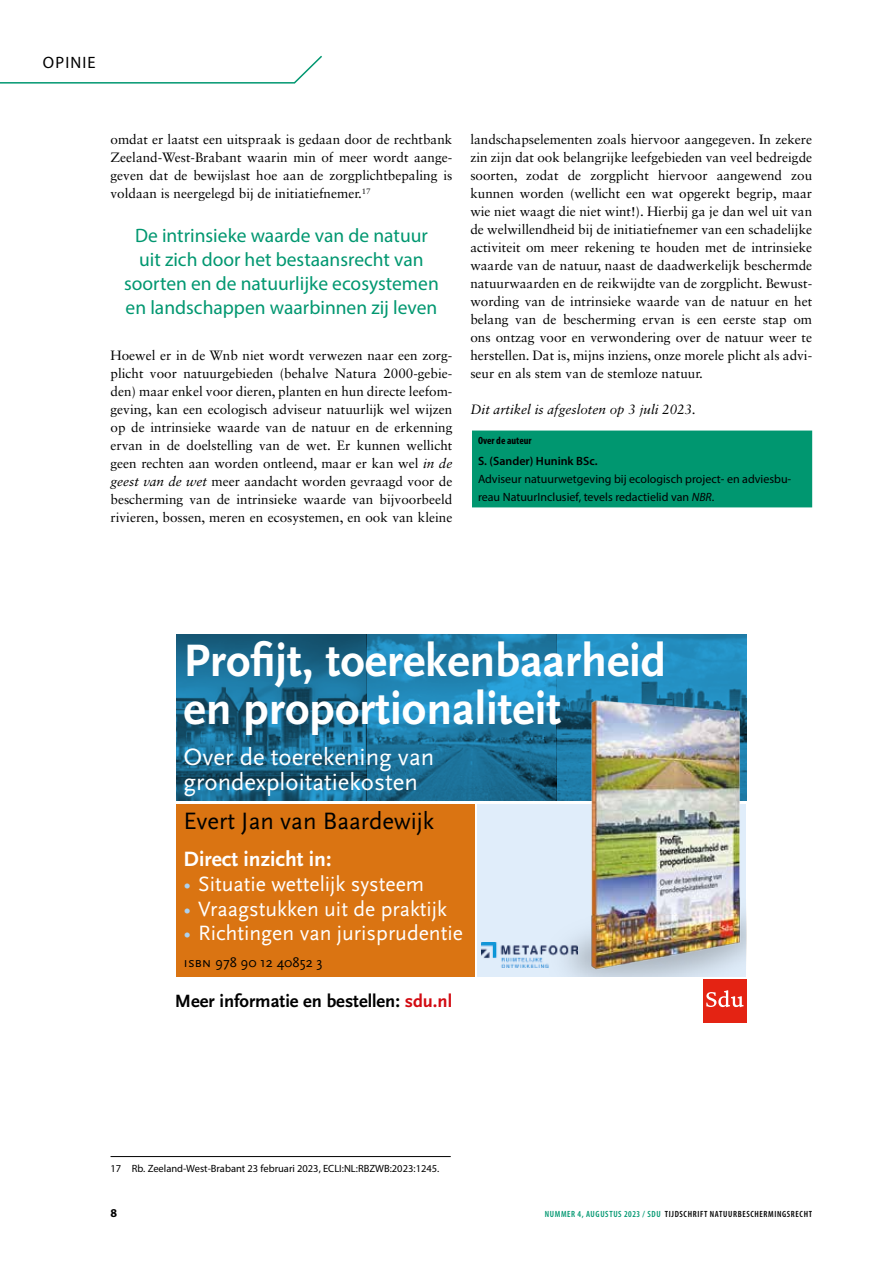
<style>
.page{position:relative;width:893px;height:1263px;background:#fff}
.page>*{position:absolute;margin:0;border:0;box-sizing:border-box;transform-origin:0 0}
.t1{font:700 47.4px/47.4px "AD Scala Sans";color:#fff}
.t2{font:24.75px/24.8px "AD Scala Sans Romein";color:#fff}
.t3{font:24.75px "AD Scala Sans Romein";color:#000}
.t4{font:21.6px "AD Scala Sans Romein";color:#fff}
.t5{font:700 21.6px "AD Scala Sans";color:#fff}
.t6{font:19.5px/24px "Myriad Pro";color:#009770;text-align:center}
.t7{font:700 18.6px "AD Scala Sans";color:#000}
.t8{font:16.5px "Myriad Pro";color:#000}
.t9{font:14.4px "AD Scala Sans Romein";color:#000}
.t10{font:13.5px/18px "Sabon LT Std";color:#000;text-align:justify}
.t11{font:italic 13.5px "Sabon LT Std";color:#000}
.t12{font:12px/18px "Myriad Pro";color:#000}
.t13{font:600 12px "Myriad Pro";color:#000}
.t14{font:700 12px "Myriad Pro";color:#000}
.t15{font:10.5px "Myriad Pro";color:#000}
.t16{font:700 condensed 10.5px "Myriad Pro";color:#000}
.t17{font:600 condensed 9px "Myriad Pro";letter-spacing:.07em;color:#000}
.t18{font:600 condensed 9px "Myriad Pro";letter-spacing:.07em;color:#009770}
.s1{font-style:italic}
.s2{color:#acd1f0}
.s3{font-family:"AD Scala Sans Caps Romein"}
.s4{color:#d20a11}
</style>
<div class="page">
<svg style="left:0;top:55px;width:322px;height:29px"></svg>
<hr style="left:111px;top:1156px;width:340px;height:1px;background:#000">
<div style="left:472px;top:430px;width:340px;height:77px;background:#009770"></div>
<div style="left:176px;top:804px;width:298px;height:172px;background:#da7412"></div>
<div style="left:477px;top:804px;width:269px;height:172px;background:#e0edfa"></div>
<div style="left:703px;top:979px;width:43px;height:44px;background:#e42313"></div>
<svg style="left:706px;top:990px;width:38px;height:17px"></svg>
<img style="left:176px;top:634px;width:570px;height:167px">
<img style="left:536px;top:672px;width:210px;height:304px">
<img style="left:482px;top:942px;width:95px;height:25px">
<p class="t8" style="left:43px;top:53px;width:22px">Opinie</p>
<p class="t10" style="left:111px;top:130px;width:343px">omdat er laatst een uitspraak is gedaan door de rechtbank Zeeland-West-Brabant waarin min of meer wordt aange&shy;geven dat de bewijslast hoe aan de zorgplichtbepaling is voldaan is neergelegd bij de initiatiefnemer.<sup>17</sup></p>
<h3 class="t6" style="left:124px;top:223px;width:316px">De intrinsieke waarde van de natuur uit zich door het bestaansrecht van soorten en de natuurlijke ecosystemen en landschappen waarbinnen zij leven</h3>
<p class="t10" style="left:111px;top:346px;width:343px">Hoewel er in de Wnb niet wordt verwezen naar een zorg&shy;plicht voor natuurgebieden (behalve Natura 2000-gebie&shy;den) maar enkel voor dieren, planten en hun directe leefom&shy;geving, kan een ecologisch adviseur natuurlijk wel wijzen op de intrinsieke waarde van de natuur en de erkenning ervan in de doelstelling van de wet. Er kunnen wellicht geen rechten aan worden ontleend, maar er kan wel <span class="s1">in de geest van de wet</span> meer aandacht worden gevraagd voor de bescherming van de intrinsieke waarde van bijvoorbeeld rivieren, bossen, meren en ecosystemen, en ook van kleine</p>
<p class="t10" style="left:470px;top:130px;width:343px">landschapselementen zoals hiervoor aangegeven. In zekere zin zijn dat ook belangrijke leefgebieden van veel bedreigde soorten, zodat de zorgplicht hiervoor aangewend zou kunnen worden (wellicht een wat opgerekt begrip, maar wie niet waagt die niet wint!). Hierbij ga je dan wel uit van de welwillendheid bij de initiatiefnemer van een schadelijke activiteit om meer rekening te houden met de intrinsieke waarde van de natuur, naast de daadwerkelijk beschermde natuurwaarden en de reikwijdte van de zorgplicht. Bewust&shy;wording van de intrinsieke waarde van de natuur en het belang van de bescherming ervan is een eerste stap om ons ontzag voor en verwondering over de natuur weer te herstellen. Dat is, mijns inziens, onze morele plicht als advi&shy;seur en als stem van de stemloze natuur.</p>
<p class="t11" style="left:470px;top:401px;width:227px">Dit artikel is afgesloten op 3 juli 2023.</p>
<p class="t16" style="left:478px;top:434px;width:55px">Over de auteur</p>
<p class="t13" style="left:478px;top:454px;width:121px">S. (Sander) Hunink BSc.</p>
<p class="t12" style="left:478px;top:470px;width:315px">Adviseur natuurwetgeving bij ecologisch project- en adviesbu&shy;reau NatuurInclusief, tevels redactielid van <span class="s1">NBR</span>.</p>
<h1 class="t1" style="left:184px;top:638px;width:484px">Profijt, toerekenbaarheid en proportionaliteit</h1>
<h2 class="t2" style="left:184px;top:745px;width:252px">Over de toerekening van grondexploitatiekosten</h2>
<h2 class="t3" style="left:184px;top:807px;width:252px">Evert Jan van Baardewijk</h2>
<h3 class="t5" style="left:184px;top:847px;width:149px">Direct inzicht in:</h3>
<h3 class="t4" style="left:184px;top:872px;width:242px"><span class="s2">•</span> Situatie wettelijk systeem</h3>
<h3 class="t4" style="left:184px;top:897px;width:265px"><span class="s2">•</span> Vraagstukken uit de praktijk</h3>
<h3 class="t4" style="left:184px;top:922px;width:281px"><span class="s2">•</span> Richtingen van jurisprudentie</h3>
<p class="t9" style="left:184px;top:955px;width:140px"><span class="s3">isbn</span> 978 90 12 40852 3</p>
<h3 class="t7" style="left:175px;top:991px;width:279px">Meer informatie en bestellen: <span class="s4">sdu.nl</span></h3>
<p class="t15" style="left:111px;top:1161px;width:330px">17 Rb. Zeeland-West-Brabant 23 februari 2023, ECLI:NL:RBZWB:2023:1245.</p>
<p class="t14" style="left:111px;top:1205px;width:8px">8</p>
<p class="t18" style="left:545px;top:1208px;width:12px">NUMMER</p>
<p class="t18" style="left:578px;top:1208px;width:75px">4, AUGUSTUS 2023 / SDU</p>
<p class="t17" style="left:665px;top:1208px;width:149px">TIJDSCHRIFT NATUURBESCHERMINGSRECHT</p>
</div>
